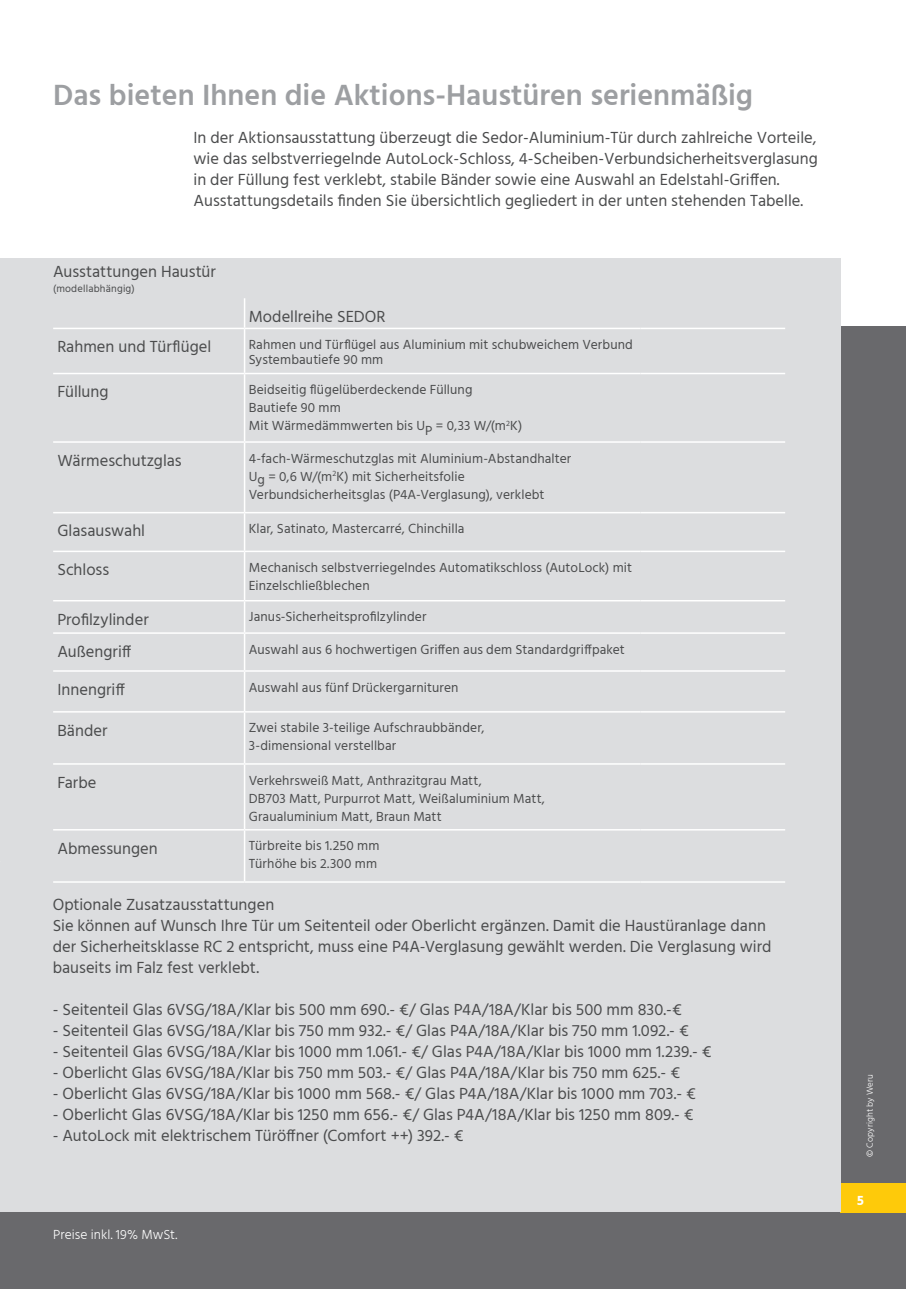
<style>
.page{position:relative;width:906px;height:1289px;background:#fff}
.page>*{position:absolute;margin:0;border:0;box-sizing:border-box;transform-origin:0 0}
.t1{font:600 30px "Hind";color:#9d9fa2}
.Text_10_14_Frutiger{font:16.5px/21px "Hind";color:#4b4c4d}
.Fließtext_10_14_Frut{font:16.5px "Hind";color:#4b4c4d}
.Fließtext_10_14_Frut-2{font:13.5px/18px "Hind";letter-spacing:.01em;color:#4b4c4d}
.Inhalt_10pt{font:300 13.5px "Hind";letter-spacing:.005em;color:#fff}
.t2{font:700 13.5px "Hind";color:#fff}
.Fließtext_10_14_Frut-3{font:10.5px "Hind";letter-spacing:.02em;color:#4b4c4d}
.Inhalt_10pt-2{font:300 9px "Hind";letter-spacing:.02em;color:#fff}
</style>
<div class="page">
<div style="left:0;top:326px;width:906px;height:962px;background:#69696c"></div>
<div style="left:840px;top:1182px;width:66px;height:30px;background:#feca0a"></div>
<div style="left:0;top:258px;width:840px;height:954px;background:#dcdddf"></div>
<hr style="left:53px;top:441px;width:191px;height:2px;background:#fff">
<hr style="left:244px;top:441px;width:396px;height:2px;background:#fff">
<hr style="left:640px;top:441px;width:145px;height:2px;background:#fff">
<hr style="left:53px;top:512px;width:191px;height:1px;background:#fff">
<hr style="left:244px;top:512px;width:396px;height:1px;background:#fff">
<hr style="left:640px;top:512px;width:145px;height:1px;background:#fff">
<hr style="left:53px;top:550px;width:191px;height:2px;background:#fff">
<hr style="left:244px;top:550px;width:396px;height:2px;background:#fff">
<hr style="left:640px;top:550px;width:145px;height:2px;background:#fff">
<hr style="left:53px;top:600px;width:191px;height:1px;background:#fff">
<hr style="left:244px;top:600px;width:396px;height:1px;background:#fff">
<hr style="left:640px;top:600px;width:145px;height:1px;background:#fff">
<hr style="left:53px;top:632px;width:191px;height:2px;background:#fff">
<hr style="left:244px;top:632px;width:396px;height:2px;background:#fff">
<hr style="left:640px;top:632px;width:145px;height:2px;background:#fff">
<hr style="left:53px;top:670px;width:191px;height:1px;background:#fff">
<hr style="left:244px;top:670px;width:396px;height:1px;background:#fff">
<hr style="left:640px;top:670px;width:145px;height:1px;background:#fff">
<hr style="left:53px;top:711px;width:191px;height:1px;background:#fff">
<hr style="left:244px;top:711px;width:396px;height:1px;background:#fff">
<hr style="left:640px;top:711px;width:145px;height:1px;background:#fff">
<hr style="left:53px;top:763px;width:191px;height:1px;background:#fff">
<hr style="left:244px;top:763px;width:396px;height:1px;background:#fff">
<hr style="left:640px;top:763px;width:145px;height:1px;background:#fff">
<hr style="left:53px;top:829px;width:191px;height:1px;background:#fff">
<hr style="left:244px;top:829px;width:396px;height:1px;background:#fff">
<hr style="left:640px;top:829px;width:145px;height:1px;background:#fff">
<hr style="left:53px;top:881px;width:191px;height:1px;background:#fff">
<hr style="left:244px;top:881px;width:396px;height:1px;background:#fff">
<hr style="left:640px;top:881px;width:145px;height:1px;background:#fff">
<hr style="left:53px;top:328px;width:191px;height:1px;background:#fff">
<hr style="left:244px;top:328px;width:396px;height:1px;background:#fff">
<hr style="left:640px;top:328px;width:145px;height:1px;background:#fff">
<hr style="left:53px;top:373px;width:191px;height:1px;background:#fff">
<hr style="left:244px;top:373px;width:396px;height:1px;background:#fff">
<hr style="left:640px;top:373px;width:145px;height:1px;background:#fff">
<hr style="left:244px;top:298px;width:1px;height:30px;background:#fff">
<hr style="left:244px;top:329px;width:1px;height:44px;background:#fff">
<hr style="left:244px;top:374px;width:1px;height:67px;background:#fff">
<hr style="left:244px;top:443px;width:1px;height:69px;background:#fff">
<hr style="left:244px;top:513px;width:1px;height:37px;background:#fff">
<hr style="left:244px;top:552px;width:1px;height:48px;background:#fff">
<hr style="left:244px;top:601px;width:1px;height:31px;background:#fff">
<hr style="left:244px;top:634px;width:1px;height:36px;background:#fff">
<hr style="left:244px;top:671px;width:1px;height:40px;background:#fff">
<hr style="left:244px;top:712px;width:1px;height:51px;background:#fff">
<hr style="left:244px;top:764px;width:1px;height:65px;background:#fff">
<hr style="left:244px;top:830px;width:1px;height:51px;background:#fff">
<p class="t1" style="left:53px;top:74px;width:701px">Das bieten Ihnen die Aktions-Haustüren serienmäßig</p>
<p class="Text_10_14_Frutiger" style="left:193px;top:128px;width:626px">In der Aktionsausstattung überzeugt die Sedor-Aluminium-Tür durch zahlreiche Vorteile, wie das selbstverriegelnde AutoLock-Schloss, 4-Scheiben-Verbundsicherheitsverglasung in der Füllung fest verklebt, stabile Bänder sowie eine Auswahl an Edelstahl-Griffen.<br>Ausstattungsdetails finden Sie übersichtlich gegliedert in der unten stehenden Tabelle.</p>
<p class="Fließtext_10_14_Frut" style="left:53px;top:260px;width:164px">Ausstattungen Haustür</p>
<p class="Fließtext_10_14_Frut-3" style="left:53px;top:281px;width:83px">(modellabhängig)</p>
<p class="Fließtext_10_14_Frut" style="left:249px;top:305px;width:138px">Modellreihe SEDOR</p>
<p class="Fließtext_10_14_Frut" style="left:57px;top:335px;width:155px">Rahmen und Türflügel</p>
<p class="Fließtext_10_14_Frut-2" style="left:249px;top:336px;width:386px">Rahmen und Türflügel aus Aluminium mit schubweichem Verbund</p>
<p class="Fließtext_10_14_Frut-2" style="left:249px;top:351px;width:136px">Systembautiefe 90 mm</p>
<p class="Fließtext_10_14_Frut" style="left:57px;top:381px;width:53px">Füllung</p>
<p class="Fließtext_10_14_Frut-2" style="left:249px;top:381px;width:225px">Beidseitig flügelüberdeckende Füllung</p>
<p class="Fließtext_10_14_Frut-2" style="left:249px;top:399px;width:275px">Bautiefe 90 mm<br>Mit Wärmedämmwerten bis UP = 0,33 W/(m<sup>2</sup>K)</p>
<p class="Fließtext_10_14_Frut" style="left:57px;top:449px;width:126px">Wärmeschutzglas</p>
<p class="Fließtext_10_14_Frut-2" style="left:249px;top:450px;width:324px">4-fach-Wärmeschutzglas mit Aluminium-Abstandhalter</p>
<p class="Fließtext_10_14_Frut-2" style="left:249px;top:468px;width:217px">Ug = 0,6 W/(m<sup>2</sup>K) mit Sicherheitsfolie</p>
<p class="Fließtext_10_14_Frut-2" style="left:249px;top:486px;width:297px">Verbundsicherheitsglas (P4A-Verglasung), verklebt</p>
<p class="Fließtext_10_14_Frut" style="left:57px;top:520px;width:89px">Glasauswahl</p>
<p class="Fließtext_10_14_Frut-2" style="left:249px;top:520px;width:217px">Klar, Satinato, Mastercarré, Chinchilla</p>
<p class="Fließtext_10_14_Frut" style="left:57px;top:558px;width:53px">Schloss</p>
<p class="Fließtext_10_14_Frut-2" style="left:249px;top:559px;width:385px">Mechanisch selbstverriegelndes Automatikschloss (AutoLock) mit<br>Einzelschließblechen</p>
<p class="Fließtext_10_14_Frut" style="left:57px;top:608px;width:93px">Profilzylinder</p>
<p class="Fließtext_10_14_Frut-2" style="left:249px;top:608px;width:179px">Janus-Sicherheitsprofilzylinder</p>
<p class="Fließtext_10_14_Frut" style="left:57px;top:640px;width:75px">Außengriff</p>
<p class="Fließtext_10_14_Frut-2" style="left:249px;top:641px;width:377px">Auswahl aus 6 hochwertigen Griffen aus dem Standardgriffpaket</p>
<p class="Fließtext_10_14_Frut" style="left:57px;top:678px;width:69px">Innengriff</p>
<p class="Fließtext_10_14_Frut-2" style="left:249px;top:678px;width:211px">Auswahl aus fünf Drückergarnituren</p>
<p class="Fließtext_10_14_Frut" style="left:57px;top:719px;width:52px">Bänder</p>
<p class="Fließtext_10_14_Frut-2" style="left:249px;top:719px;width:237px">Zwei stabile 3-teilige Aufschraubbänder,<br>3-dimensional verstellbar</p>
<p class="Fließtext_10_14_Frut" style="left:57px;top:771px;width:41px">Farbe</p>
<p class="Fließtext_10_14_Frut-2" style="left:249px;top:771px;width:234px">Verkehrsweiß Matt, Anthrazitgrau Matt,</p>
<p class="Fließtext_10_14_Frut-2" style="left:249px;top:789px;width:298px">DB703 Matt, Purpurrot Matt, Weißaluminium Matt,</p>
<p class="Fließtext_10_14_Frut-2" style="left:249px;top:807px;width:194px">Graualuminium Matt, Braun Matt</p>
<p class="Fließtext_10_14_Frut" style="left:57px;top:837px;width:102px">Abmessungen</p>
<p class="Fließtext_10_14_Frut-2" style="left:249px;top:837px;width:132px">Türbreite bis 1.250 mm</p>
<p class="Fließtext_10_14_Frut-2" style="left:249px;top:855px;width:130px">Türhöhe bis 2.300 mm</p>
<p class="Fließtext_10_14_Frut" style="left:53px;top:893px;width:223px">Optionale Zusatzausstattungen</p>
<p class="Text_10_14_Frutiger" style="left:53px;top:915px;width:720px">Sie können auf Wunsch Ihre Tür um Seitenteil oder Oberlicht ergänzen. Damit die Haustüranlage dann der Sicherheitsklasse RC 2 entspricht, muss eine P4A-Verglasung gewählt werden. Die Verglasung wird bauseits im Falz fest verklebt.</p>
<p class="Text_10_14_Frutiger" style="left:53px;top:999px;width:630px">- Seitenteil Glas 6VSG/18A/Klar bis 500 mm 690.- €/ Glas P4A/18A/Klar bis 500 mm 830.-€</p>
<p class="Text_10_14_Frutiger" style="left:53px;top:1020px;width:637px">- Seitenteil Glas 6VSG/18A/Klar bis 750 mm 932.- €/ Glas P4A/18A/Klar bis 750 mm 1.092.- €</p>
<p class="Text_10_14_Frutiger" style="left:53px;top:1041px;width:660px">- Seitenteil Glas 6VSG/18A/Klar bis 1000 mm 1.061.- €/ Glas P4A/18A/Klar bis 1000 mm 1.239.- €</p>
<p class="Text_10_14_Frutiger" style="left:53px;top:1062px;width:629px">- Oberlicht Glas 6VSG/18A/Klar bis 750 mm 503.- €/ Glas P4A/18A/Klar bis 750 mm 625.- €</p>
<p class="Text_10_14_Frutiger" style="left:53px;top:1083px;width:644px">- Oberlicht Glas 6VSG/18A/Klar bis 1000 mm 568.- €/ Glas P4A/18A/Klar bis 1000 mm 703.- €</p>
<p class="Text_10_14_Frutiger" style="left:53px;top:1104px;width:642px">- Oberlicht Glas 6VSG/18A/Klar bis 1250 mm 656.- €/ Glas P4A/18A/Klar bis 1250 mm 809.- €</p>
<p class="Text_10_14_Frutiger" style="left:53px;top:1125px;width:412px">- AutoLock mit elektrischem Türöffner (Comfort ++) 392.- €</p>
<p class="Inhalt_10pt" style="left:53px;top:1225px;width:126px">Preise inkl. 19% MwSt.</p>
<p class="Inhalt_10pt-2" style="left:864px;top:1157px;width:85px;rotate:-90deg">© Copyright by Weru</p>
<p class="t2" style="left:857px;top:1191px;width:8px">5</p>
</div>
